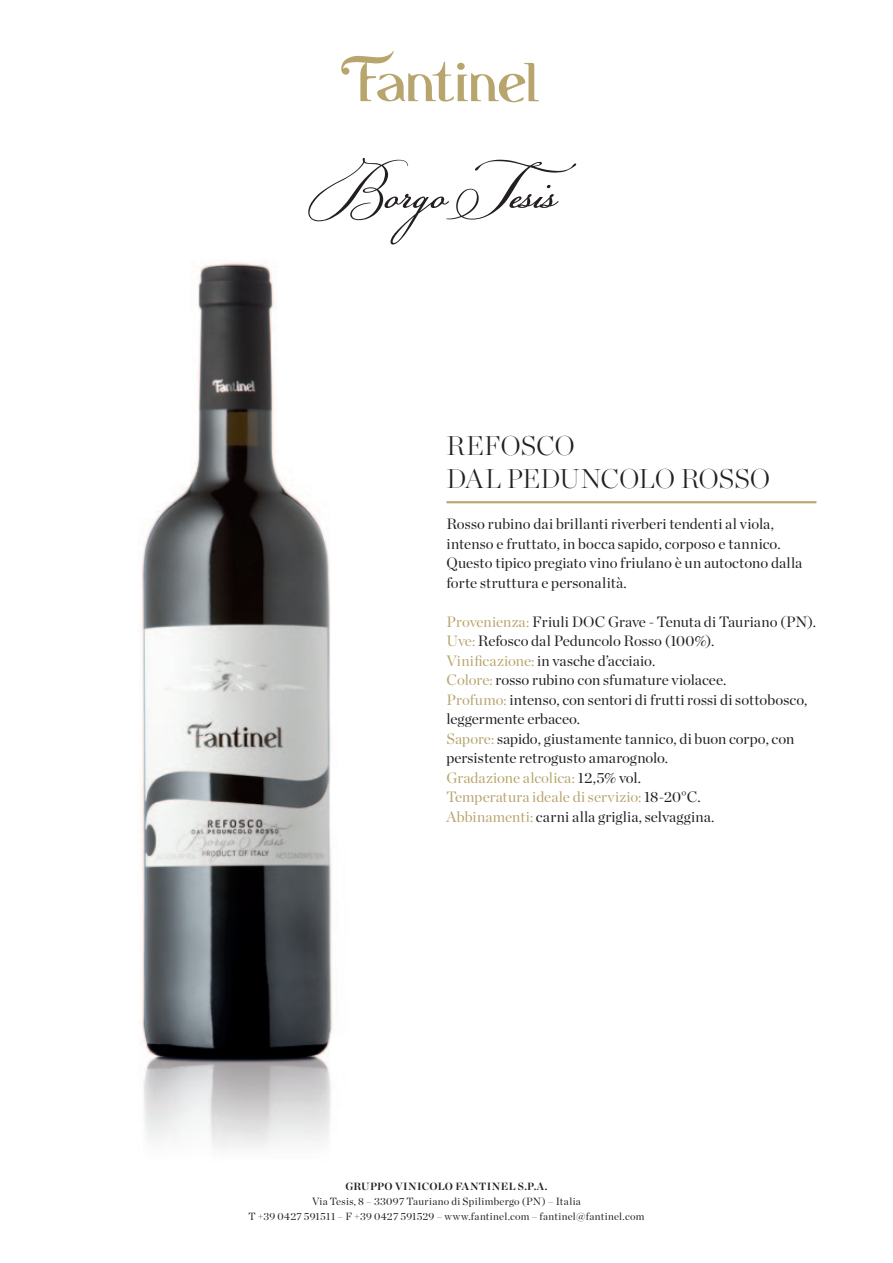
<style>
.page{position:relative;width:893px;height:1263px;background:#fff}
.page>*{position:absolute;margin:0;border:0;box-sizing:border-box;transform-origin:0 0}
.t1{font:200 27px/32.4px "Chronicle Display";letter-spacing:-.005em;color:#231f20}
.t2{font:15px/19.5px "Chronicle Display";letter-spacing:.005em;color:#231f20}
.t3{font:10.5px/15px "Chronicle Display";letter-spacing:.025em;color:#231f20;text-align:center}
.t4{font:700 10.5px "Chronicle Display";letter-spacing:.03em;color:#231f20}
.s1{color:#b8a56e}
</style>
<div class="page">
<svg style="left:341px;top:51px;width:198px;height:51px"></svg>
<img style="left:141px;top:262px;width:192px;height:886px">
<svg style="left:308px;top:158px;width:269px;height:86px"></svg>
<hr style="left:446px;top:501px;width:370px;height:2px;background:#b8a56e">
<h1 class="t1" style="left:446px;top:427px;width:325px">REFOSCO<br>DAL PEDUNCOLO ROSSO</h1>
<p class="t2" style="left:446px;top:513px;width:357px">Rosso rubino dai brillanti riverberi tendenti al viola, intenso e fruttato, in bocca sapido, corposo e tannico.<br>Questo tipico pregiato vino friulano è un autoctono dalla forte struttura e personalità.</p>
<p class="t2" style="left:446px;top:611px;width:371px"><span class="s1">Provenienza:</span> Friuli DOC Grave - Tenuta di Tauriano (PN).<br><span class="s1">Uve:</span> Refosco dal Peduncolo Rosso (100%).<br><span class="s1">Vinificazione:</span> in vasche d’acciaio.<br><span class="s1">Colore:</span> rosso rubino con sfumature violacee.<br><span class="s1">Profumo:</span> intenso, con sentori di frutti rossi di sottobosco, leggermente erbaceo.<br><span class="s1">Sapore:</span> sapido, giustamente tannico, di buon corpo, con persistente retrogusto amarognolo.<br><span class="s1">Gradazione alcolica:</span> 12,5% vol.<br><span class="s1">Temperatura ideale di servizio:</span> 18-20°C.<br><span class="s1">Abbinamenti:</span> carni alla griglia, selvaggina.</p>
<p class="t4" style="left:345px;top:1178px;width:204px">GRUPPO VINICOLO FANTINEL S.P.A.</p>
<p class="t3" style="left:248px;top:1193px;width:397px">Via Tesis, 8 – 33097 Tauriano di Spilimbergo (PN) – Italia<br>T +39 0427 591511 – F +39 0427 591529 – www.fantinel.com – fantinel@fantinel.com</p>
</div>
